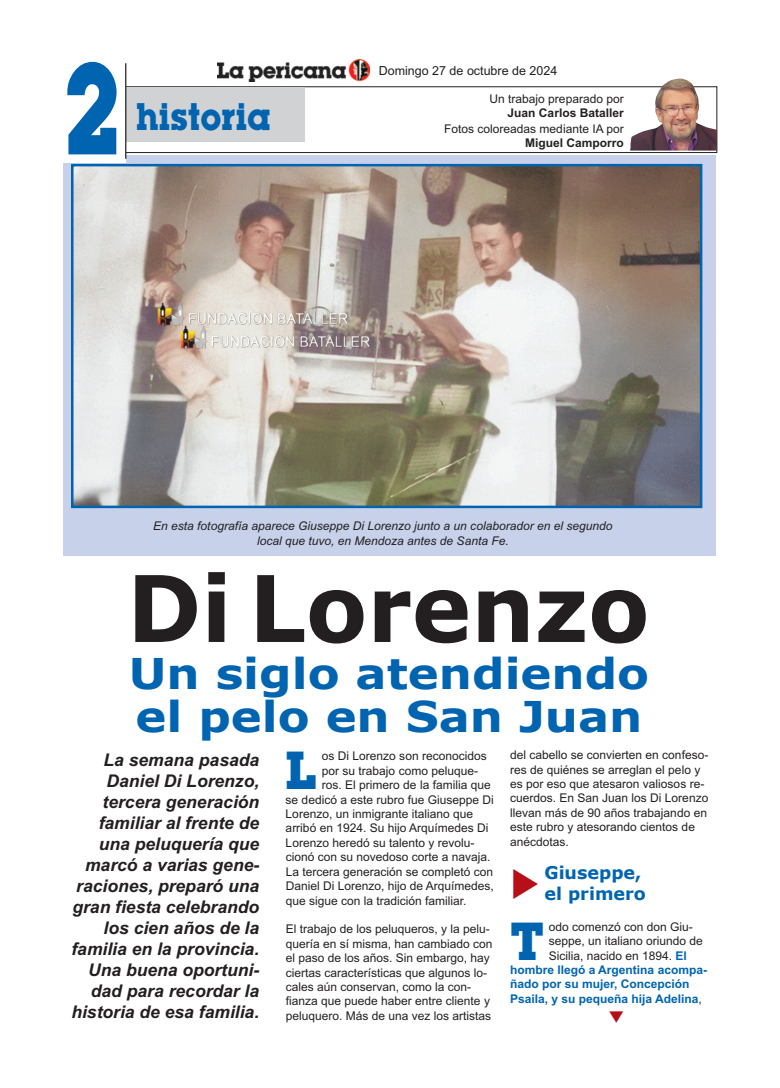
<style>
.page{position:relative;width:780px;height:1088px;background:#fff}
.page>*{position:absolute;margin:0;border:0;box-sizing:border-box;transform-origin:0 0}
.t1{font:700 113.38px "Lubalin";color:#0164b1;scale:.78 1}
.t2{font:700 91.88px "Verdana";color:#231f20}
.t3{font:700 46.88px "Lubalin";color:#0164b1}
.t4{font:700 42.25px/43.8px "Verdana";color:#0164b1;scale:1.1 1}
.t5{font:700 33.62px "Lubalin";color:#0164b1;scale:.89 1}
.t6{font:italic 700 17.5px/21px "Arial";color:#231f20;text-align:right}
.t7{font:700 17.5px/21px "Verdana";color:#0164b1}
.t8{font:12.5px "Arial";color:#231f20}
.t9{font:12px/14.4px "Arial";color:#231f20}
.t10{font:italic 12px/14.4px "Arial";color:#231f20;text-align:center}
.t11{font:700 12px "Arial";color:#0164b1}
.t12{font:700 12px "Arial";color:#231f20}
.s1{font-weight:700;color:#0164b1}
.s2{font-weight:400;color:#231f20}
</style>
<div class="page">
<div style="left:63px;top:155px;width:652px;height:400px;background:#c7d1ea"></div>
<img style="left:74px;top:167px;width:625px;height:338px">
<div style="left:71px;top:164px;width:631px;height:344px;border:2px solid #0164b1"></div>
<div style="left:124px;top:87px;width:593px;height:66px;border:1px solid #231f20"></div>
<div style="left:127px;top:88px;width:178px;height:54px;background:#d1d2d4"></div>
<div style="left:22px;top:39px;width:104px;height:124px;background:#fff"></div>
<hr style="left:125px;top:63px;width:1px;height:96px;background:#231f20">
<img style="left:149px;top:298px;width:203px;height:34px">
<img style="left:172px;top:320px;width:203px;height:34px">
<img style="left:630px;top:78px;width:87px;height:73px">
<img style="left:217px;top:59px;width:153px;height:23px">
<h1 class="t1" style="left:64px;top:49px;width:72px">2</h1>
<h3 class="t5" style="left:136px;top:98px;width:152px">historia</h3>
<p class="t8" style="left:378px;top:63px;width:180px">Domingo 27 de octubre de 2024</p>
<p class="t9" style="left:489px;top:91px;width:136px">Un trabajo preparado por</p>
<p class="t12" style="left:507px;top:106px;width:118px">Juan Carlos Bataller</p>
<p class="t9" style="left:444px;top:121px;width:181px">Fotos coloreadas mediante IA por</p>
<p class="t12" style="left:525px;top:136px;width:100px">Miguel Camporro</p>
<p class="t10" style="left:153px;top:519px;width:460px">En esta fotografía aparece Giuseppe Di Lorenzo junto a un colaborador en el segundo local que tuvo, en Mendoza antes de Santa Fe.</p>
<h2 class="t2" style="left:127px;top:550px;width:524px">Di Lorenzo</h2>
<h3 class="t4" style="left:129px;top:650px;width:474px">Un siglo atendiendo el pelo en San Juan</h3>
<p class="t6" style="left:71px;top:749px;width:189px">La semana pasada<br>Daniel Di Lorenzo, tercera generación familiar al frente de una peluquería que marcó a varias gene&shy;raciones, preparó una gran fiesta celebrando los cien años de la familia en la provincia.<br>Una buena oportuni&shy;dad para recordar la historia de esa familia.</p>
<h3 class="t3" style="left:285px;top:746px;width:33px">L</h3>
<p class="t9" style="left:322px;top:749px;width:166px">os Di Lorenzo son reconocidos</p>
<p class="t9" style="left:322px;top:763px;width:158px">por su trabajo como peluque-</p>
<p class="t9" style="left:322px;top:778px;width:170px">ros. El primero de la familia que</p>
<p class="t9" style="left:285px;top:792px;width:210px">se dedicó a este rubro fue Giuseppe Di</p>
<p class="t9" style="left:285px;top:807px;width:189px">Lorenzo, un inmigrante italiano que</p>
<p class="t9" style="left:285px;top:821px;width:204px">arribó en 1924. Su hijo Arquímedes Di</p>
<p class="t9" style="left:285px;top:835px;width:190px">Lorenzo heredó su talento y revolu-</p>
<p class="t9" style="left:285px;top:850px;width:206px">cionó con su novedoso corte a navaja.</p>
<p class="t9" style="left:286px;top:864px;width:209px">La tercera generación se completó con</p>
<p class="t9" style="left:286px;top:879px;width:210px">Daniel Di Lorenzo, hijo de Arquímedes,</p>
<p class="t9" style="left:286px;top:893px;width:182px">que sigue con la tradición familiar.</p>
<p class="t9" style="left:286px;top:922px;width:208px">El trabajo de los peluqueros, y la pelu&shy;quería en sí misma, han cambiado con el paso de los años. Sin embargo, hay ciertas características que algunos lo&shy;cales aún conservan, como la con&shy;fianza que puede haber entre cliente y peluquero. Más de una vez los artistas</p>
<p class="t9" style="left:510px;top:748px;width:200px">del cabello se convierten en confeso&shy;res de quiénes se arreglan el pelo y es por eso que atesaron valiosos re&shy;cuerdos. En San Juan los Di Lorenzo llevan más de 90 años trabajando en este rubro y atesorando cientos de anécdotas.</p>
<h3 class="t7" style="left:544px;top:861px;width:103px">Giuseppe, el primero</h3>
<h3 class="t3" style="left:510px;top:916px;width:36px">T</h3>
<p class="t9" style="left:548px;top:919px;width:146px">odo comenzó con don Giu-</p>
<p class="t9" style="left:548px;top:934px;width:156px">seppe, un italiano oriundo de</p>
<p class="t9" style="left:548px;top:948px;width:140px">Sicilia, nacido en 1894. <span class="s1">El</span></p>
<p class="t11" style="left:510px;top:963px;width:198px">hombre llegó a Argentina acompa-</p>
<p class="t11" style="left:510px;top:977px;width:181px">ñado por su mujer, Concepción</p>
<p class="t11" style="left:510px;top:992px;width:193px">Psaila, y su pequeña hija Adelina<span class="s2">,</span></p>
</div>
